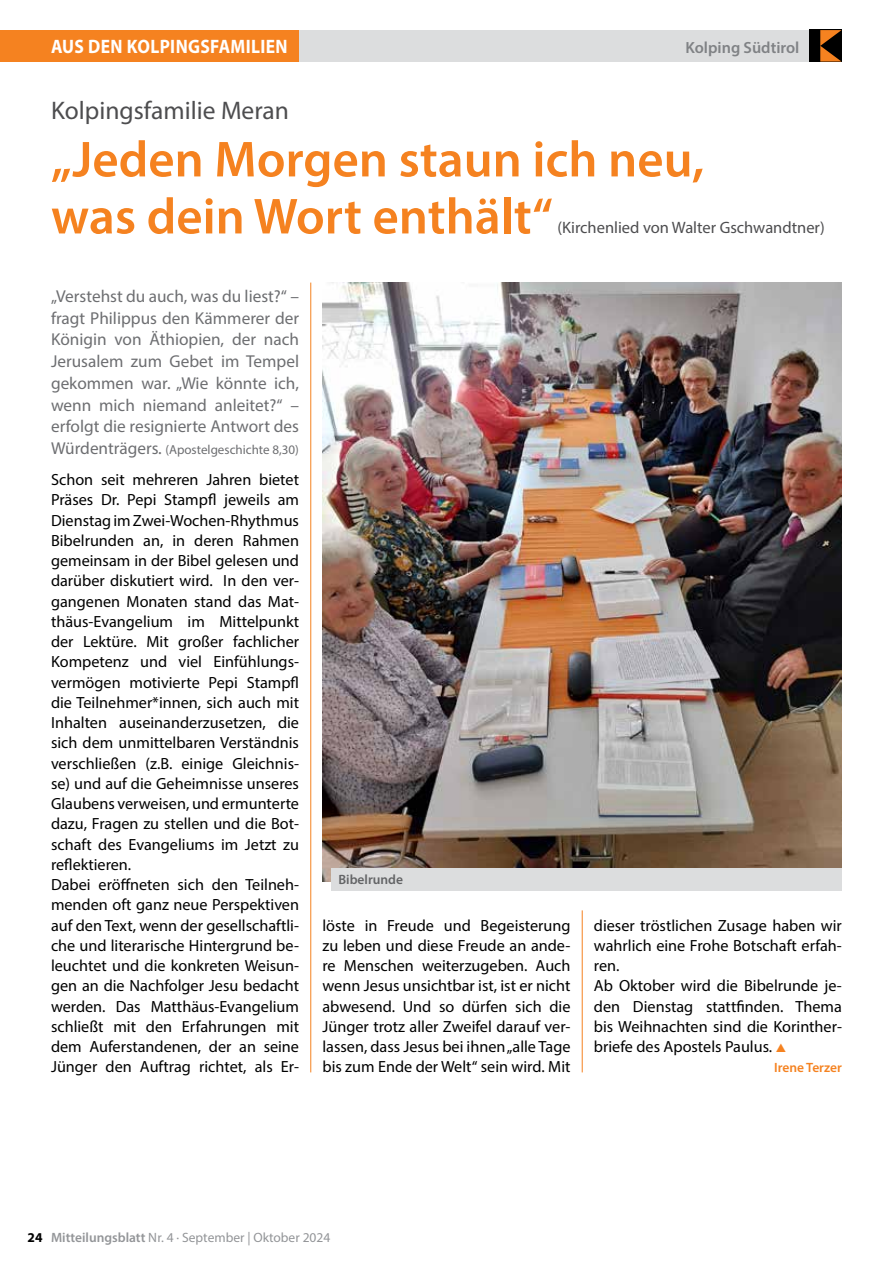
<style>
.page{position:relative;width:893px;height:1263px;background:#fff}
.page>*{position:absolute;margin:0;border:0;box-sizing:border-box;transform-origin:0 0}
.t1{font:600 51px/57px "Myriad Pro";color:#f58220}
.t2{font:25.5px "Myriad Pro";color:#4d4d4f}
.t3{font:700 19.5px "Myriad Pro";letter-spacing:.02em;color:#fff;scale:.9 1}
.t4{font:17.25px/21.8px "Myriad Pro";color:#6d6e71;text-align:justify}
.t5{font:16.5px "Myriad Pro";color:#4d4d4f}
.t6{font:16.2px/20.2px "Myriad Pro";color:#000}
.t7{font:600 16.2px "Myriad Pro";color:#808285}
.t8{font:13.5px "Myriad Pro";color:#939598}
.t9{font:600 13.5px "Myriad Pro";color:#f58220}
.t10{font:600 13.5px "Myriad Pro";color:#636466}
.t11{font:13.05px "Myriad Pro";color:#6d6e71}
.s1{font-size:17.25px}
.s2{color:#f58220}
.s3{font-weight:700;color:#000}
.s4{font-weight:600}
</style>
<div class="page">
<img style="left:322px;top:283px;width:520px;height:598px">
<div style="left:331px;top:868px;width:511px;height:22px;background:#dcddde"></div>
<div style="left:0;top:30px;width:299px;height:32px;background:#f58220"></div>
<div style="left:299px;top:30px;width:543px;height:32px;background:#dcddde"></div>
<div style="left:809px;top:30px;width:33px;height:32px;background:#000"></div>
<svg style="left:820px;top:30px;width:21px;height:32px"></svg>
<hr style="left:310px;top:283px;width:1px;height:789px;background:#f58220">
<hr style="left:582px;top:910px;width:1px;height:162px;background:#f58220">
<p class="t3" style="left:51px;top:34px;width:264px">AUS DEN KOLPINGSFAMILIEN</p>
<p class="t7" style="left:685px;top:37px;width:115px">Kolping Südtirol</p>
<h2 class="t2" style="left:51px;top:95px;width:240px">Kolpingsfamilie Meran</h2>
<h1 class="t1" style="left:51px;top:130px;width:655px">„Jeden Morgen staun ich neu, was dein Wort enthält“</h1>
<p class="t5" style="left:557px;top:218px;width:269px">(Kirchenlied von Walter Gschwandtner)</p>
<p class="t4" style="left:51px;top:285px;width:250px">„Verstehst du auch, was du liest?“ – fragt Philippus den Kämmerer der Königin von Äthiopien, der nach Jerusalem zum Gebet im Tempel gekommen war. „Wie könnte ich, wenn mich niemand anleitet?“ – erfolgt die resignierte Antwort des</p>
<p class="t11" style="left:51px;top:442px;width:249px"><span class="s1">Würdenträgers.</span> (Apostelgeschichte 8,30)</p>
<p class="t6" style="left:51px;top:469px;width:250px">Schon seit mehreren Jahren bietet Präses Dr. Pepi Stampfl jeweils am Dienstag im Zwei-Wochen-Rhythmus Bibelrunden an, in deren Rahmen gemeinsam in der Bibel gelesen und darüber diskutiert wird. In den ver&shy;gangenen Monaten stand das Mat&shy;thäus-Evangelium im Mittelpunkt der Lektüre. Mit großer fachlicher Kompetenz und viel Einfühlungs&shy;vermögen motivierte Pepi Stampfl die Teilnehmer*innen, sich auch mit Inhalten auseinanderzusetzen, die sich dem unmittelbaren Verständnis verschließen (z.B. einige Gleichnis&shy;se) und auf die Geheimnisse unseres Glaubens verweisen, und ermunterte dazu, Fragen zu stellen und die Bot&shy;schaft des Evangeliums im Jetzt zu reflektieren.<br>Dabei eröffneten sich den Teilneh&shy;menden oft ganz neue Perspektiven auf den Text, wenn der gesellschaftli&shy;che und literarische Hintergrund be&shy;leuchtet und die konkreten Weisun&shy;gen an die Nachfolger Jesu bedacht werden. Das Matthäus-Evangelium schließt mit den Erfahrungen mit dem Auferstandenen, der an seine Jünger den Auftrag richtet, als Er-</p>
<p class="t10" style="left:338px;top:871px;width:66px">Bibelrunde</p>
<p class="t6" style="left:322px;top:915px;width:250px;text-align:justify">löste in Freude und Begeisterung zu leben und diese Freude an ande&shy;re Menschen weiterzugeben. Auch wenn Jesus unsichtbar ist, ist er nicht abwesend. Und so dürfen sich die Jünger trotz aller Zweifel darauf ver&shy;lassen, dass Jesus bei ihnen „alle Tage bis zum Ende der Welt“ sein wird. Mit</p>
<p class="t6" style="left:594px;top:915px;width:250px">dieser tröstlichen Zusage haben wir wahrlich eine Frohe Botschaft erfah&shy;ren.<br>Ab Oktober wird die Bibelrunde je&shy;den Dienstag stattfinden. Thema bis Weihnachten sind die Korinther&shy;briefe des Apostels Paulus. <span class="s2">▲</span></p>
<p class="t9" style="left:774px;top:1059px;width:69px">Irene Terzer</p>
<p class="t8" style="left:28px;top:1229px;width:304px"><span class="s3">24</span> <span class="s4">Mitteilungsblatt</span> Nr. 4 · September | Oktober 2024</p>
</div>
